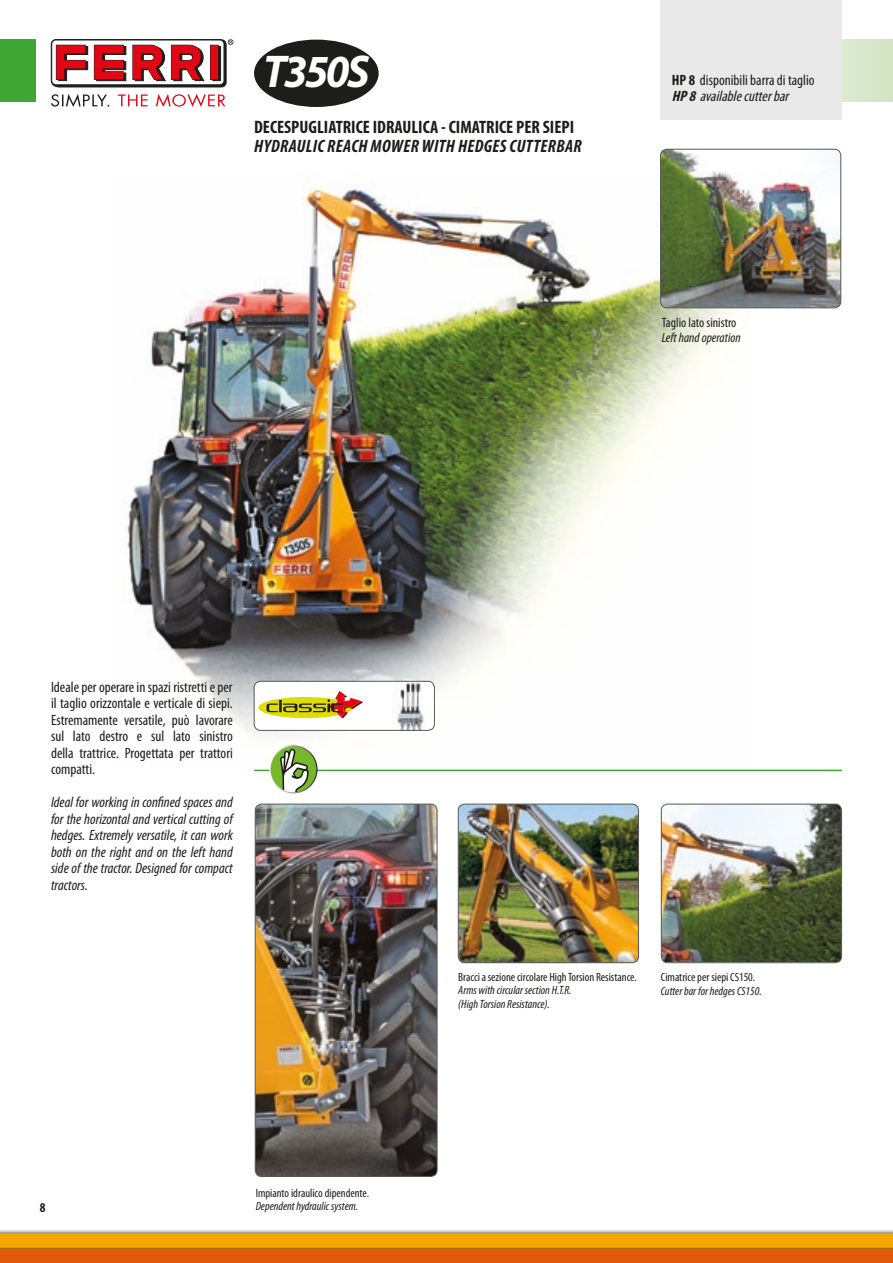
<style>
.page{position:relative;width:893px;height:1263px;background:#fff}
.page>*{position:absolute;margin:0;border:0;box-sizing:border-box;transform-origin:0 0}
.t1{font:italic 700 46.2px "Myriad Pro";letter-spacing:-.06em;color:#fff;scale:.95 1}
.t2{font:700 condensed 18px "Myriad Pro";color:#1d1d1b}
.t3{font:italic 700 condensed 18px "Myriad Pro";letter-spacing:.02em;color:#1d1d1b}
.t4{font:condensed 15px/16.5px "Myriad Pro";color:#1d1d1b}
.t5{font:italic condensed 15px/16.5px "Myriad Pro";color:#1d1d1b;text-align:justify}
.t6{font:condensed 13.5px "Myriad Pro";color:#1d1d1b}
.t7{font:italic condensed 13.5px "Myriad Pro";color:#1d1d1b}
.t8{font:700 condensed 13.5px "Myriad Pro";color:#1d1d1b}
.t9{font:italic condensed 12px/13.5px "Myriad Pro";color:#1d1d1b}
.t10{font:condensed 12px "Myriad Pro";color:#1d1d1b}
.s1{font-weight:700}
.s2{font-weight:700;font-style:italic}
.s3{font-style:italic}
</style>
<div class="page">
<svg style="left:0;top:1230px;width:893px;height:3px;background:#c7c7c7"></svg>
<svg style="left:0;top:1233px;width:893px;height:30px;background:#e87f06"></svg>
<div style="left:842px;top:39px;width:51px;height:63px;background:#d8e7cc"></div>
<svg style="left:51px;top:94px;width:58px;height:13px"></svg>
<svg style="left:118px;top:94px;width:108px;height:13px"></svg>
<svg style="left:51px;top:39px;width:182px;height:48px"></svg>
<div style="left:0;top:39px;width:35px;height:63px;background:#3fa535"></div>
<img style="left:127px;top:185px;width:623px;height:576px">
<img style="left:660px;top:149px;width:181px;height:159px">
<div style="left:660px;top:149px;width:181px;height:159px;border:1px solid #575756;border-radius:6px"></div>
<svg style="left:254px;top:40px;width:125px;height:67px"></svg>
<img style="left:458px;top:804px;width:180px;height:159px">
<div style="left:458px;top:804px;width:181px;height:159px;border:1px solid #575756;border-radius:6px"></div>
<img style="left:661px;top:804px;width:181px;height:158px">
<div style="left:661px;top:804px;width:181px;height:159px;border:1px solid #575756;border-radius:6px"></div>
<img style="left:255px;top:804px;width:182px;height:372px">
<div style="left:255px;top:804px;width:182px;height:373px;border:1px solid #575756;border-radius:6px"></div>
<hr style="left:254px;top:770px;width:588px;height:1px;background:#3fa535">
<svg style="left:270px;top:746px;width:47px;height:47px"></svg>
<svg style="left:280px;top:749px;width:29px;height:44px"></svg>
<div style="left:269px;top:745px;width:49px;height:48px;border:1px solid #fff;border-radius:50%"></div>
<div style="left:660px;top:0;width:182px;height:119px;background:#e9e9e9"></div>
<div style="left:254px;top:681px;width:180px;height:49px;background:#fff;border-radius:6px"></div>
<img style="left:392px;top:683px;width:32px;height:46px">
<div style="left:254px;top:681px;width:181px;height:50px;border:1px solid #575756;border-radius:6px"></div>
<svg style="left:258px;top:691px;width:105px;height:27px"></svg>
<h1 class="t1" style="left:263px;top:41px;width:113px">T350S</h1>
<p class="t2" style="left:254px;top:115px;width:322px">DECESPUGLIATRICE IDRAULICA - CIMATRICE PER SIEPI</p>
<p class="t3" style="left:254px;top:135px;width:329px">HYDRAULIC REACH MOWER WITH HEDGES CUTTERBAR</p>
<p class="t4" style="left:672px;top:71px;width:144px"><span class="s1">HP 8</span> disponibili barra di taglio<br><span class="s2">HP8</span><span class="s3">availablecutterbar</span></p>
<p class="t6" style="left:662px;top:315px;width:76px">Taglio lato sinistro</p>
<p class="t7" style="left:662px;top:330px;width:80px">Left hand operation</p>
<p class="t4" style="left:51px;top:678px;width:183px;text-align:justify">Ideale per operare in spazi ristretti e per il taglio orizzontale e verticale di siepi.<br>Estremamente versatile, può lavorare sul lato destro e sul lato sinistro della trattrice. Progettata per trattori compatti.</p>
<p class="t5" style="left:51px;top:794px;width:183px">Ideal for working in confined spaces and for the horizontal and vertical cutting of hedges. Extremely versatile, it can work both on the right and on the left hand side of the tractor. Designed for compact tractors.</p>
<p class="t8" style="left:40px;top:1199px;width:7px">8</p>
<p class="t10" style="left:256px;top:1185px;width:115px">Impianto idraulico dipendente.</p>
<p class="t9" style="left:256px;top:1199px;width:104px">Dependent hydraulic system.</p>
<p class="t10" style="left:458px;top:969px;width:180px">Bracci a sezione circolare High Torsion Resistance.</p>
<p class="t9" style="left:458px;top:983px;width:115px">Arms with circular section H.T.R. (High Torsion Resistance).</p>
<p class="t10" style="left:661px;top:970px;width:96px">Cimatrice per siepi CS150.</p>
<p class="t9" style="left:661px;top:984px;width:102px">Cutter bar for hedges CS150.</p>
</div>
